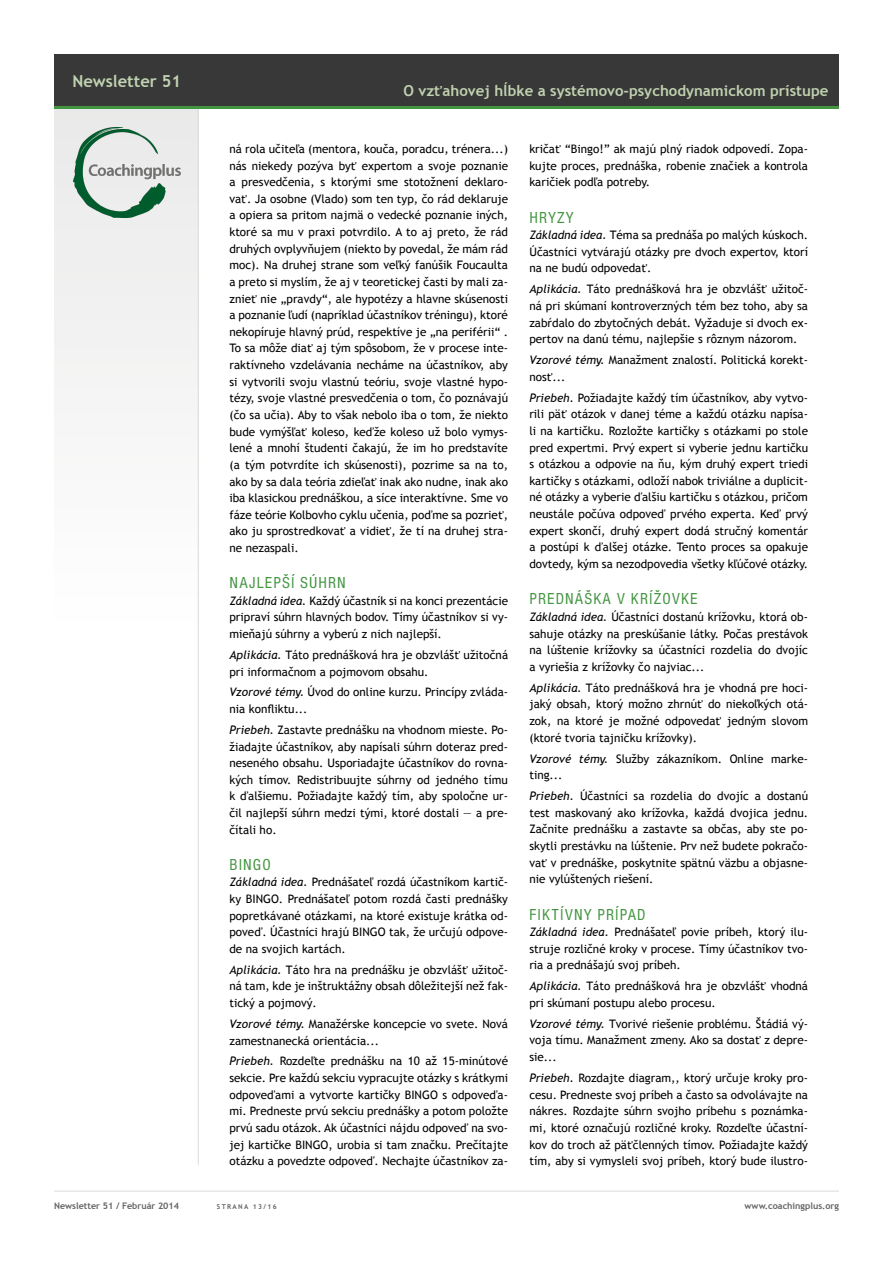
<style>
.page{position:relative;width:893px;height:1263px;background:#fff}
.page>*{position:absolute;margin:0;border:0;box-sizing:border-box;transform-origin:0 0}
.t1{font:condensed 16.5px "Nimbus Sans DOT";letter-spacing:.065em;color:#449542}
.t2{font:700 16.5px "Trebuchet MS";color:#c0d2b0}
.t3{font:700 15px "Trebuchet MS";color:#c0d2b0}
.t4{font:11.7px/16.6px "Trebuchet MS";color:#000;text-align:justify}
.t5{font:700 9px "Trebuchet MS";color:#636362}
.t6{font:700 6.75px "Trebuchet MS";letter-spacing:.2em;color:#636362}
.s1{font-style:italic}
</style>
<div class="page">
<div style="left:54px;top:106px;width:145px;height:525px;background:#f5f5f5"></div>
<hr style="left:54px;top:1191px;width:785px;height:1px;background:#dadad9">
<hr style="left:198px;top:108px;width:1px;height:1057px;background:#dadad9">
<div style="left:54px;top:54px;width:785px;height:53px;background:#383838"></div>
<hr style="left:54px;top:106px;width:785px;height:3px;background:#449542">
<img style="left:74px;top:127px;width:106px;height:91px">
<h1 class="t2" style="left:72px;top:70px;width:110px">Newsletter 51</h1>
<p class="t3" style="left:403px;top:81px;width:426px">O vzťahovej hĺbke a systémovo-psychodynamickom prístupe</p>
<p class="t4" style="left:229px;top:141px;width:280px">ná rola učiteľa (mentora, kouča, poradcu, trénera...) nás niekedy pozýva byť expertom a svoje poznanie a presvedčenia, s ktorými sme stotožnení deklaro&shy;vať. Ja osobne (Vlado) som ten typ, čo rád deklaruje a opiera sa pritom najmä o vedecké poznanie iných, ktoré sa mu v praxi potvrdilo. A to aj preto, že rád druhých ovplyvňujem (niekto by povedal, že mám rád moc). Na druhej strane som veľký fanúšik Foucaulta a preto si myslím, že aj v teoretickej časti by mali za&shy;znieť nie „pravdy“, ale hypotézy a hlavne skúsenosti a poznanie ľudí (napríklad účastníkov tréningu), ktoré nekopíruje hlavný prúd, respektíve je „na periférii“ .<br>To sa môže diať aj tým spôsobom, že v procese inte&shy;raktívneho vzdelávania necháme na účastníkov, aby si vytvorili svoju vlastnú teóriu, svoje vlastné hypo&shy;tézy, svoje vlastné presvedčenia o tom, čo poznávajú (čo sa učia). Aby to však nebolo iba o tom, že niekto bude vymýšľať koleso, keďže koleso už bolo vymys&shy;lené a mnohí študenti čakajú, že im ho predstavíte (a tým potvrdíte ich skúsenosti), pozrime sa na to, ako by sa dala teória zdieľať inak ako nudne, inak ako iba klasickou prednáškou, a síce interaktívne. Sme vo fáze teórie Kolbovho cyklu učenia, poďme sa pozrieť, ako ju sprostredkovať a vidieť, že tí na druhej stra&shy;ne nezaspali.</p>
<h1 class="t1" style="left:230px;top:574px;width:99px">NAJLEPŠÍ SÚHRN</h1>
<p class="t4" style="left:229px;top:592px;width:280px"><span class="s1">Základná idea.</span> Každý účastník si na konci prezentácie pripraví súhrn hlavných bodov. Tímy účastníkov si vy&shy;mieňajú súhrny a vyberú z nich najlepší.</p>
<p class="t4" style="left:229px;top:647px;width:280px"><span class="s1">Aplikácia.</span> Táto prednášková hra je obzvlášť užitočná pri informačnom a pojmovom obsahu.</p>
<p class="t4" style="left:229px;top:684px;width:280px"><span class="s1">Vzorové témy.</span> Úvod do online kurzu. Princípy zvláda&shy;nia konfliktu...</p>
<p class="t4" style="left:229px;top:721px;width:280px"><span class="s1">Priebeh.</span> Zastavte prednášku na vhodnom mieste. Po&shy;žiadajte účastníkov, aby napísali súhrn doteraz pred&shy;neseného obsahu. Usporiadajte účastníkov do rovna&shy;kých tímov. Redistribuujte súhrny od jedného tímu k ďalšiemu. Požiadajte každý tím, aby spoločne ur&shy;čil najlepší súhrn medzi tými, ktoré dostali — a pre&shy;čítali ho.</p>
<h1 class="t1" style="left:230px;top:855px;width:41px">BINGO</h1>
<p class="t4" style="left:229px;top:874px;width:280px"><span class="s1">Základná idea.</span> Prednášateľ rozdá účastníkom kartič&shy;ky BINGO. Prednášateľ potom rozdá časti prednášky popretkávané otázkami, na ktoré existuje krátka od&shy;poveď. Účastníci hrajú BINGO tak, že určujú odpove&shy;de na svojich kartách.</p>
<p class="t4" style="left:229px;top:961px;width:280px"><span class="s1">Aplikácia.</span> Táto hra na prednášku je obzvlášť užitoč&shy;ná tam, kde je inštruktážny obsah dôležitejší než fak&shy;tický a pojmový.</p>
<p class="t4" style="left:229px;top:1016px;width:280px"><span class="s1">Vzorové témy.</span> Manažérske koncepcie vo svete. Nová zamestnanecká orientácia...</p>
<p class="t4" style="left:229px;top:1053px;width:280px"><span class="s1">Priebeh.</span> Rozdeľte prednášku na 10 až 15-minútové sekcie. Pre každú sekciu vypracujte otázky s krátkymi odpoveďami a vytvorte kartičky BINGO s odpoveďa&shy;mi. Predneste prvú sekciu prednášky a potom položte prvú sadu otázok. Ak účastníci nájdu odpoveď na svo&shy;jej kartičke BINGO, urobia si tam značku. Prečítajte otázku a povedzte odpoveď. Nechajte účastníkov za-</p>
<p class="t4" style="left:529px;top:141px;width:280px">kričať “Bingo!” ak majú plný riadok odpovedí. Zopa&shy;kujte proces, prednáška, robenie značiek a kontrola karičiek podľa potreby.</p>
<h1 class="t1" style="left:529px;top:208px;width:10px">HRYZY</h1>
<p class="t4" style="left:529px;top:227px;width:280px"><span class="s1">Základná idea.</span> Téma sa prednáša po malých kúskoch.<br>Účastníci vytvárajú otázky pre dvoch expertov, ktorí na ne budú odpovedať.</p>
<p class="t4" style="left:529px;top:281px;width:280px"><span class="s1">Aplikácia.</span> Táto prednášková hra je obzvlášť užitoč&shy;ná pri skúmaní kontroverzných tém bez toho, aby sa zabŕdalo do zbytočných debát. Vyžaduje si dvoch ex&shy;pertov na danú tému, najlepšie s rôznym názorom.</p>
<p class="t4" style="left:529px;top:352px;width:280px"><span class="s1">Vzorové témy.</span> Manažment znalostí. Politická korekt&shy;nosť...</p>
<p class="t4" style="left:529px;top:389px;width:280px"><span class="s1">Priebeh.</span> Požiadajte každý tím účastníkov, aby vytvo&shy;rili päť otázok v danej téme a každú otázku napísa&shy;li na kartičku. Rozložte kartičky s otázkami po stole pred expertmi. Prvý expert si vyberie jednu kartičku s otázkou a odpovie na ňu, kým druhý expert triedi kartičky s otázkami, odloží nabok triviálne a duplicit&shy;né otázky a vyberie ďalšiu kartičku s otázkou, pričom neustále počúva odpoveď prvého experta. Keď prvý expert skončí, druhý expert dodá stručný komentár a postúpi k ďalšej otázke. Tento proces sa opakuje dovtedy, kým sa nezodpovedia všetky kľúčové otázky.</p>
<h1 class="t1" style="left:529px;top:590px;width:19px">PREDNÁ</h1>
<h1 class="t1" style="left:584px;top:590px;width:106px">ŠKA V KRÍŽOVKE</h1>
<p class="t4" style="left:529px;top:609px;width:280px"><span class="s1">Základná idea.</span> Účastníci dostanú krížovku, ktorá ob&shy;sahuje otázky na preskúšanie látky. Počas prestávok na lúštenie krížovky sa účastníci rozdelia do dvojíc a vyriešia z krížovky čo najviac...</p>
<p class="t4" style="left:529px;top:679px;width:280px"><span class="s1">Aplikácia.</span> Táto prednášková hra je vhodná pre hoci&shy;jaký obsah, ktorý možno zhrnúť do niekoľkých otá&shy;zok, na ktoré je možné odpovedať jedným slovom (ktoré tvoria tajničku krížovky).</p>
<p class="t4" style="left:529px;top:750px;width:280px"><span class="s1">Vzorové témy.</span> Služby zákazníkom. Online marke&shy;ting...</p>
<p class="t4" style="left:529px;top:788px;width:280px"><span class="s1">Priebeh.</span> Účastníci sa rozdelia do dvojíc a dostanú test maskovaný ako krížovka, každá dvojica jednu.<br>Začnite prednášku a zastavte sa občas, aby ste po&shy;skytli prestávku na lúštenie. Prv než budete pokračo&shy;vať v prednáške, poskytnite spätnú väzbu a objasne&shy;nie vylúštených riešení.</p>
<h1 class="t1" style="left:529px;top:905px;width:9px">FIKT</h1>
<h1 class="t1" style="left:560px;top:905px;width:78px">ÍVNY PRÍPAD</h1>
<p class="t4" style="left:529px;top:924px;width:280px"><span class="s1">Základná idea.</span> Prednášateľ povie príbeh, ktorý ilu&shy;struje rozličné kroky v procese. Tímy účastníkov tvo&shy;ria a prednášajú svoj príbeh.</p>
<p class="t4" style="left:529px;top:978px;width:280px"><span class="s1">Aplikácia.</span> Táto prednášková hra je obzvlášť vhodná pri skúmaní postupu alebo procesu.</p>
<p class="t4" style="left:529px;top:1015px;width:280px"><span class="s1">Vzorové témy.</span> Tvorivé riešenie problému. Štádiá vý&shy;voja tímu. Manažment zmeny. Ako sa dostať z depre&shy;sie...</p>
<p class="t4" style="left:529px;top:1070px;width:280px"><span class="s1">Priebeh.</span> Rozdajte diagram,, ktorý určuje kroky pro&shy;cesu. Predneste svoj príbeh a často sa odvolávajte na nákres. Rozdajte súhrn svojho príbehu s poznámka&shy;mi, ktoré označujú rozličné kroky. Rozdeľte účastní&shy;kov do troch až päťčlenných tímov. Požiadajte každý tím, aby si vymysleli svoj príbeh, ktorý bude ilustro-</p>
<p class="t5" style="left:54px;top:1200px;width:127px">Newsletter 51 / Február 2014</p>
<p class="t6" style="left:217px;top:1202px;width:61px">strana 13/16</p>
<p class="t5" style="left:745px;top:1200px;width:96px">www.coachingplus.org</p>
</div>
